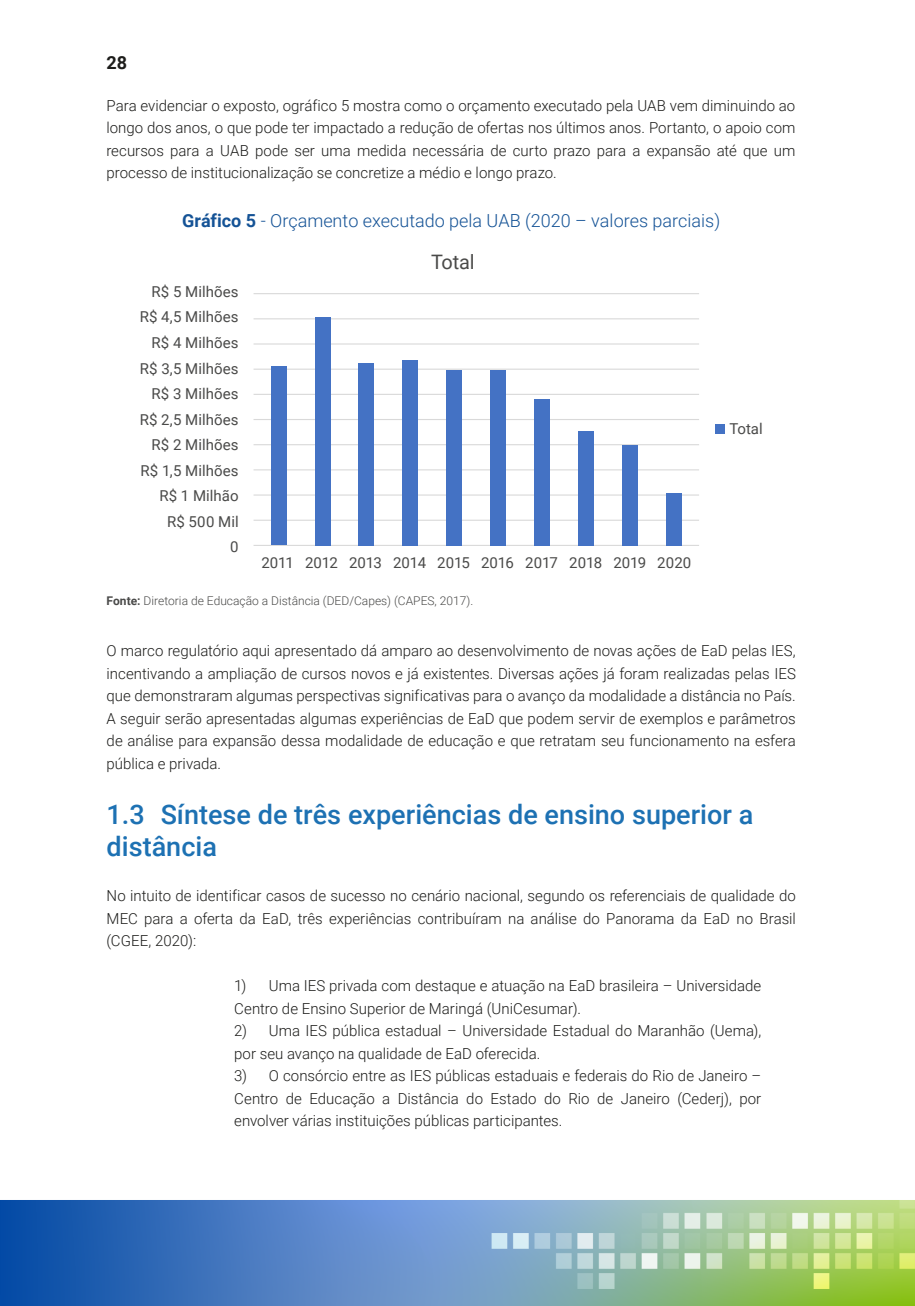
<style>
.page{position:relative;width:915px;height:1306px;background:#fff}
.page>*{position:absolute;margin:0;border:0;box-sizing:border-box;transform-origin:0 0}
.t1{font:500 27px/32.4px "Roboto";color:#1d71b3}
.t2{font:19.95px "Roboto";letter-spacing:-.005em;color:#4a4a49}
.t3{font:300 18px "Roboto";color:#155396}
.t4{font:700 18px "Roboto";color:#1d1d1b}
.t5{font:300 15.15px/22.5px "Roboto";color:#1d1d1b;text-align:justify}
.t6{font:15px/25.5px "Roboto";letter-spacing:.005em;color:#4a4a49;text-align:right}
.t7{font:300 12px "Roboto";color:#4a4a49}
.s1{font-weight:700}
</style>
<div class="page">
<img style="left:0;top:293px;width:914px;height:1012px">
<div style="left:715px;top:424px;width:9px;height:9px;background:#4472c4"></div>
<hr style="left:253px;top:293px;width:445px;height:1px;background:#d9d9d9">
<hr style="left:253px;top:318px;width:445px;height:1px;background:#d9d9d9">
<hr style="left:253px;top:343px;width:445px;height:1px;background:#d9d9d9">
<hr style="left:253px;top:368px;width:445px;height:2px;background:#d9d9d9">
<hr style="left:253px;top:394px;width:445px;height:1px;background:#d9d9d9">
<hr style="left:253px;top:419px;width:445px;height:1px;background:#d9d9d9">
<hr style="left:253px;top:444px;width:445px;height:1px;background:#d9d9d9">
<hr style="left:253px;top:469px;width:445px;height:1px;background:#d9d9d9">
<hr style="left:253px;top:494px;width:445px;height:1px;background:#d9d9d9">
<hr style="left:253px;top:519px;width:445px;height:2px;background:#d9d9d9">
<hr style="left:253px;top:545px;width:445px;height:1px;background:#d9d9d9">
<div style="left:271px;top:366px;width:15px;height:179px;background:#4472c4"></div>
<div style="left:314px;top:317px;width:16px;height:228px;background:#4472c4"></div>
<div style="left:358px;top:363px;width:16px;height:182px;background:#4472c4"></div>
<div style="left:402px;top:360px;width:16px;height:185px;background:#4472c4"></div>
<div style="left:446px;top:370px;width:16px;height:175px;background:#4472c4"></div>
<div style="left:490px;top:370px;width:16px;height:175px;background:#4472c4"></div>
<div style="left:534px;top:399px;width:16px;height:146px;background:#4472c4"></div>
<div style="left:578px;top:431px;width:15px;height:114px;background:#4472c4"></div>
<div style="left:622px;top:445px;width:15px;height:100px;background:#4472c4"></div>
<div style="left:666px;top:492px;width:15px;height:53px;background:#4472c4"></div>
<p class="t4" style="left:106px;top:50px;width:22px">28</p>
<p class="t5" style="left:106px;top:93px;width:690px">Para evidenciar o exposto, ográfico 5 mostra como o orçamento executado pela UAB vem diminuindo ao longo dos anos, o que pode ter impactado a redução de ofertas nos últimos anos. Portanto, o apoio com recursos para a UAB pode ser uma medida necessária de curto prazo para a expansão até que um processo de institucionalização se concretize a médio e longo prazo.</p>
<p class="t3" style="left:182px;top:208px;width:539px"><span class="s1">Gráfico 5</span> - Orçamento executado pela UAB (2020 – valores parciais)</p>
<p class="t6" style="left:140px;top:278px;width:100px">R$ 5 Milhões<br>R$ 4,5 Milhões<br>R$ 4 Milhões<br>R$ 3,5 Milhões<br>R$ 3 Milhões<br>R$ 2,5 Milhões<br>R$ 2 Milhões<br>R$ 1,5 Milhões<br>R$ 1 Milhão<br>R$ 500 Mil<br>0</p>
<h2 class="t2" style="left:431px;top:248px;width:45px">Total</h2>
<p class="t6" style="left:261px;top:550px;width:431px">2011 2012 2013 2014 2015 2016 2017 2018 2019 2020</p>
<p class="t7" style="left:107px;top:592px;width:368px"><span class="s1">Fonte:</span> Diretoria de Educação a Distância (DED/Capes) (CAPES, 2017).</p>
<p class="t6" style="left:729px;top:415px;width:35px">Total</p>
<p class="t5" style="left:107px;top:639px;width:690px">O marco regulatório aqui apresentado dá amparo ao desenvolvimento de novas ações de EaD pelas IES, incentivando a ampliação de cursos novos e já existentes. Diversas ações já foram realizadas pelas IES que demonstraram algumas perspectivas significativas para o avanço da modalidade a distância no País.<br>A seguir serão apresentadas algumas experiências de EaD que podem servir de exemplos e parâmetros de análise para expansão dessa modalidade de educação e que retratam seu funcionamento na esfera pública e privada.</p>
<h1 class="t1" style="left:107px;top:796px;width:648px">1.3 Síntese de três experiências de ensino superior a distância</h1>
<p class="t5" style="left:107px;top:883px;width:690px">No intuito de identificar casos de sucesso no cenário nacional, segundo os referenciais de qualidade do MEC para a oferta da EaD, três experiências contribuíram na análise do Panorama da EaD no Brasil (CGEE, 2020):</p>
<p class="t5" style="left:234px;top:973px;width:528px">1) Uma IES privada com destaque e atuação na EaD brasileira – Universidade<br>Centro de Ensino Superior de Maringá (UniCesumar).</p>
<p class="t5" style="left:234px;top:1018px;width:528px">2) Uma IES pública estadual – Universidade Estadual do Maranhão (Uema), por seu avanço na qualidade de EaD oferecida.</p>
<p class="t5" style="left:234px;top:1063px;width:528px">3) O consórcio entre as IES públicas estaduais e federais do Rio de Janeiro – Centro de Educação a Distância do Estado do Rio de Janeiro (Cederj), por envolver várias instituições públicas participantes.</p>
</div>
